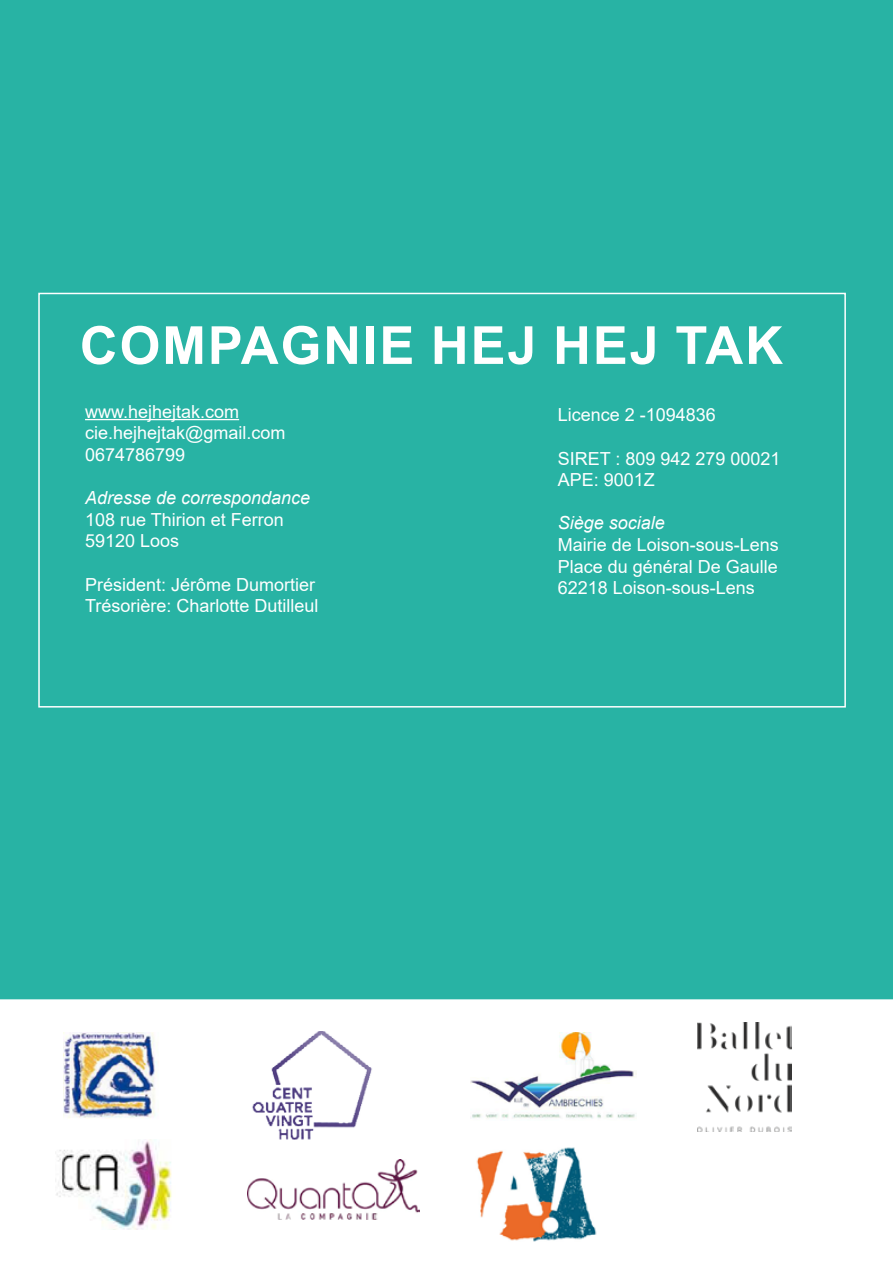
<style>
.page{position:relative;width:893px;height:1263px;background:#fff}
.page>*{position:absolute;margin:0;border:0;box-sizing:border-box;transform-origin:0 0}
.t1{font:700 52.5px "Arial";letter-spacing:.035em;color:#fff}
.t2{font:18px/21.6px "Arial";color:#fff}
.t3{font:italic 18px "Arial";color:#fff}
</style>
<div class="page">
<div style="left:1px;top:0;width:892px;height:1263px;background:#28b3a4"></div>
<div style="left:38px;top:293px;width:808px;height:414px;border:2px solid #fff"></div>
<hr style="left:85px;top:419px;width:154px;height:1px;background:#fff">
<div style="left:0;top:999px;width:893px;height:264px;background:#fff"></div>
<img style="left:697px;top:1023px;width:95px;height:108px">
<img style="left:56px;top:1140px;width:121px;height:89px">
<img style="left:64px;top:1033px;width:104px;height:93px">
<img style="left:247px;top:1031px;width:131px;height:109px">
<img style="left:470px;top:1033px;width:166px;height:88px">
<img style="left:247px;top:1159px;width:172px;height:61px">
<img style="left:470px;top:1144px;width:131px;height:99px">
<h1 class="t1" style="left:80px;top:308px;width:705px">COMPAGNIE HEJ HEJ TAK</h1>
<p class="t2" style="left:85px;top:400px;width:202px">www.hejhejtak.com cie.hejhejtak@gmail.com<br>0674786799</p>
<p class="t3" style="left:85px;top:486px;width:227px">Adresse de correspondance</p>
<p class="t2" style="left:85px;top:508px;width:200px">108 rue Thirion et Ferron<br>59120 Loos</p>
<p class="t2" style="left:85px;top:573px;width:235px">Président: Jérôme Dumortier<br>Trésorière: Charlotte Dutilleul</p>
<p class="t2" style="left:558px;top:404px;width:160px">Licence 2 -1094836</p>
<p class="t2" style="left:558px;top:447px;width:224px">SIRET : 809 942 279 00021<br>APE: 9001Z</p>
<p class="t3" style="left:558px;top:511px;width:109px">Siège sociale</p>
<p class="t2" style="left:558px;top:534px;width:223px;text-align:justify">Mairie de Loison-sous-Lens Place du général De Gaulle 62218 Loison-sous-Lens</p>
</div>
